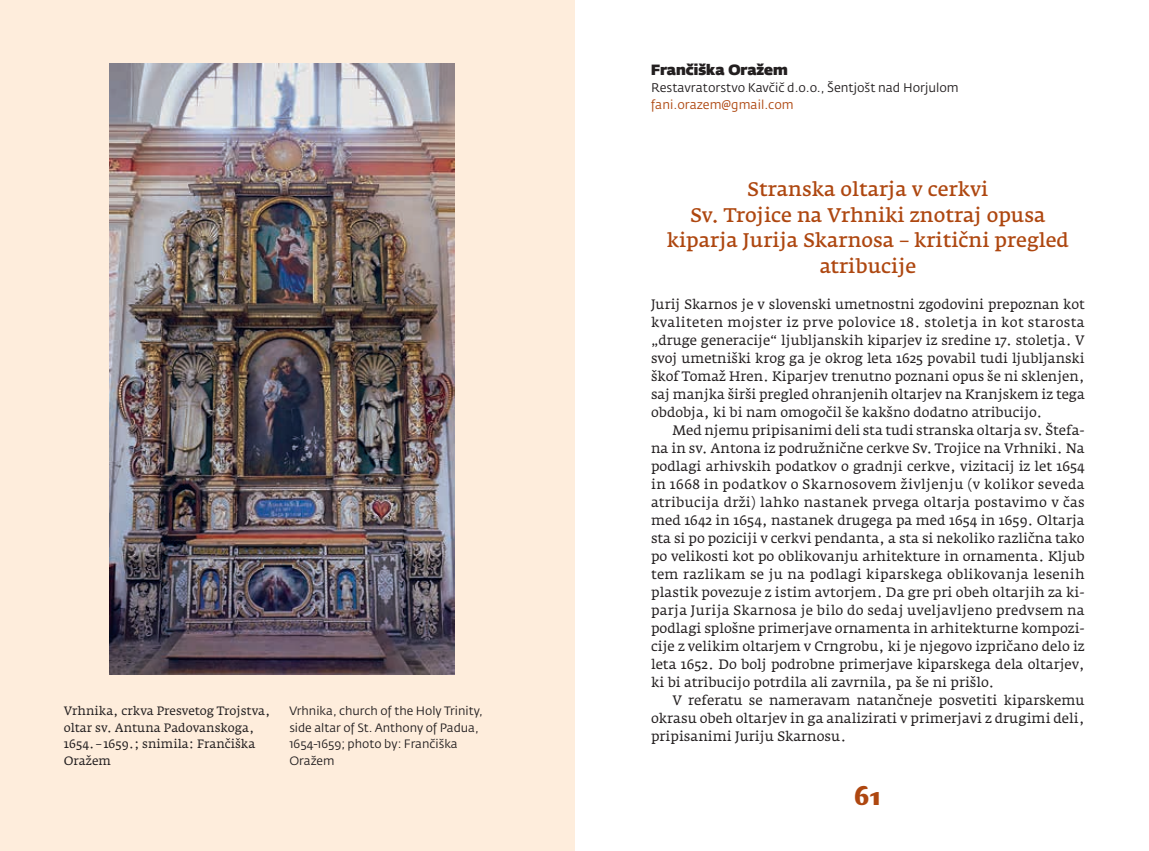
<style>
.page{position:relative;width:1149px;height:851px;background:#fff}
.page>*{position:absolute;margin:0;border:0;box-sizing:border-box;transform-origin:0 0}
.t1{font:900 25.5px "Fresco";color:#ae4710}
.t2{font:600 19.5px/25.5px "Fedra Serif A Std";color:#ae4710;text-align:center}
.t3{font:800 14.7px "Fe Sa Dis";color:#231f20}
.t4{font:13.5px/18px "Fedra Serif A Std";color:#231f20;text-align:justify}
.t5{font:12.45px "Fedra Sans Std";color:#231f20}
.t6{font:12.45px "Fedra Sans Std";color:#ae4710}
.t7{font:12px/16.5px "Fedra Serif A Std";color:#231f20}
.t8{font:12px/16.5px "Fedra Sans Std";color:#231f20}
</style>
<div class="page">
<div style="left:0;top:0;width:574px;height:850px;background:#feeddc"></div>
<img style="left:110px;top:64px;width:344px;height:610px">
<p class="t7" style="left:64px;top:702px;width:208px">Vrhnika, crkva Presvetog Trojstva, oltar sv. Antuna Padovanskoga,<br>1654.–1659.; snimila: Frančiška<br>Oražem</p>
<p class="t8" style="left:289px;top:702px;width:195px">Vrhnika, church of the Holy Trinity, side altar of St. Anthony of Padua,<br>1654-1659; photo by: Frančiška<br>Oražem</p>
<p class="t3" style="left:651px;top:61px;width:138px">Frančiška Oražem</p>
<p class="t5" style="left:651px;top:80px;width:309px">Restavratorstvo Kavčič d.o.o., Šentjošt nad Horjulom</p>
<p class="t6" style="left:651px;top:97px;width:144px">fani.orazem@gmail.com</p>
<h2 class="t2" style="left:666px;top:176px;width:403px">Stranska oltarja v cerkvi<br>Sv. Trojice na Vrhniki znotraj opusa kiparja Jurija Skarnosa – kritični pregled atribucije</h2>
<p class="t4" style="left:651px;top:295px;width:435px">Jurij Skarnos je v slovenski umetnostni zgodovini prepoznan kot kvaliteten mojster iz prve polovice 18. stoletja in kot starosta „druge generacije“ ljubljanskih kiparjev iz sredine 17. stoletja. V svoj umetniški krog ga je okrog leta 1625 povabil tudi ljubljanski škof Tomaž Hren. Kiparjev trenutno poznani opus še ni sklenjen, saj manjka širši pregled ohranjenih oltarjev na Kranjskem iz tega obdobja, ki bi nam omogočil še kakšno dodatno atribucijo.</p>
<p class="t4" style="left:651px;top:421px;width:435px;text-indent:21px">Med njemu pripisanimi deli sta tudi stranska oltarja sv. Štefa&shy;na in sv. Antona iz podružnične cerkve Sv. Trojice na Vrhniki. Na podlagi arhivskih podatkov o gradnji cerkve, vizitacij iz let 1654 in 1668 in podatkov o Skarnosovem življenju (v kolikor seveda atribucija drži) lahko nastanek prvega oltarja postavimo v čas med 1642 in 1654, nastanek drugega pa med 1654 in 1659. Oltarja sta si po poziciji v cerkvi pendanta, a sta si nekoliko različna tako po velikosti kot po oblikovanju arhitekture in ornamenta. Kljub tem razlikam se ju na podlagi kiparskega oblikovanja lesenih plastik povezuje z istim avtorjem. Da gre pri obeh oltarjih za ki&shy;parja Jurija Skarnosa je bilo do sedaj uveljavljeno predvsem na podlagi splošne primerjave ornamenta in arhitekturne kompozi&shy;cije z velikim oltarjem v Crngrobu, ki je njegovo izpričano delo iz leta 1652. Do bolj podrobne primerjave kiparskega dela oltarjev, ki bi atribucijo potrdila ali zavrnila, pa še ni prišlo.</p>
<p class="t4" style="left:651px;top:691px;width:435px;text-indent:21px">V referatu se nameravam natančneje posvetiti kiparskemu okrasu obeh oltarjev in ga analizirati v primerjavi z drugimi deli, pripisanimi Juriju Skarnosu.</p>
<h1 class="t1" style="left:854px;top:779px;width:29px">61</h1>
</div>
